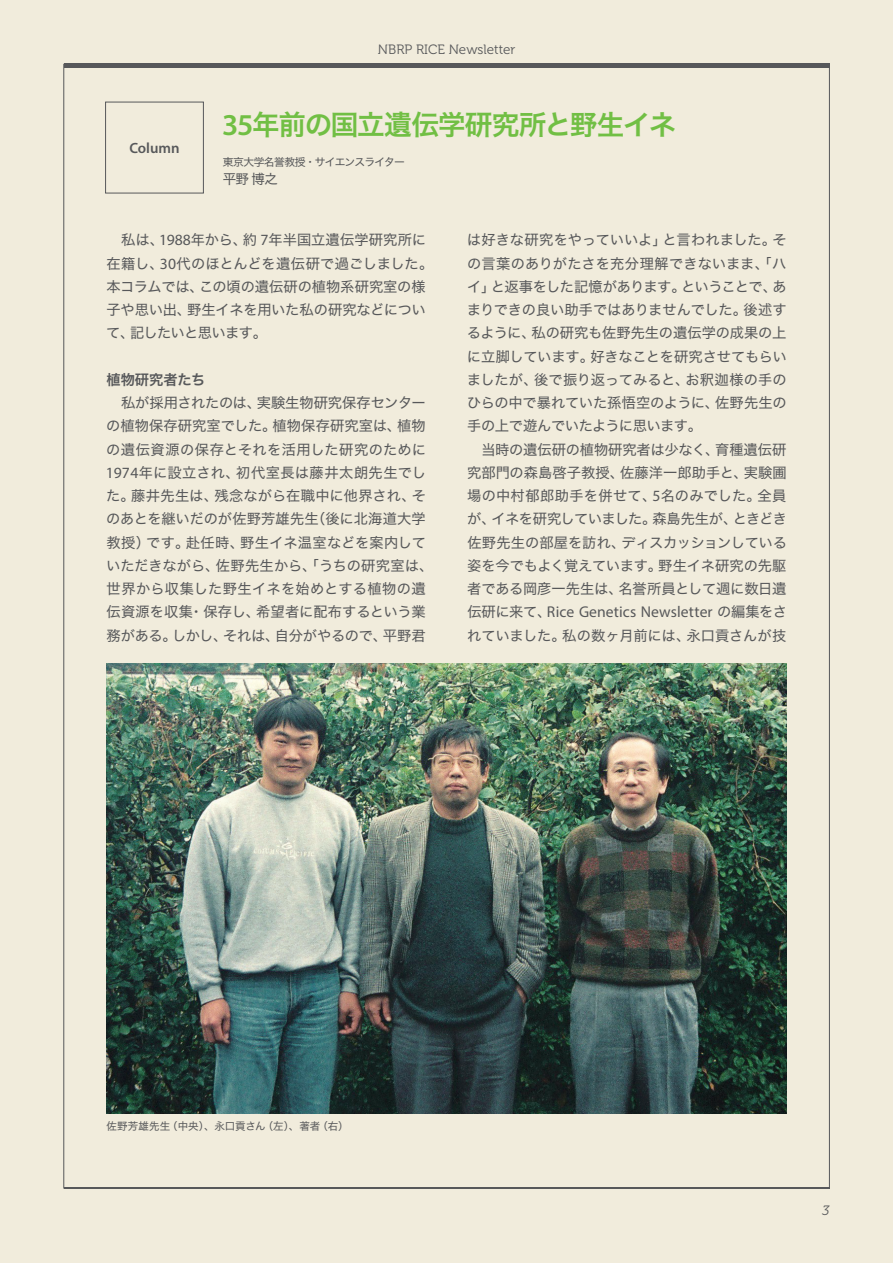
<style>
.page{position:relative;width:893px;height:1263px;background:#f1ecdc}
.page>*{position:absolute;margin:0;border:0;box-sizing:border-box;transform-origin:0 0}
.t1{font:27.6px "Hira Kaku Std N W6";letter-spacing:-.04em;color:#71bf44}
.t2{font:15.75px "Myriad Pro";letter-spacing:.005em;color:#57585a}
.t3{font:600 14.85px "Myriad Pro";color:#57585a}
.t4{font:14.25px/23.2px "Hira Kaku Std N W4";letter-spacing:-.005em;color:#57585a}
.t5{font:14.25px "Hira Kaku Std N W6";color:#57585a}
.t6{font:13.5px "Museo 300";color:#57585a}
.t7{font:13.5px "Hira Kaku Std N W4";color:#57585a}
.t8{font:italic 13.5px "Museo 300";color:#57585a}
.t9{font:10.8px "Hira Kaku Std N W4";letter-spacing:-.065em;color:#57585a}
.t10{font:10.5px "Hira Kaku Std N W4";letter-spacing:-.005em;color:#57585a}
.s1{font-family:"Myriad Pro";font-weight:600;font-size:30.45px}
.s2{font-family:"Myriad Pro";font-size:15.75px}
.s3{font-family:"Hira Kaku Std N W4";font-size:14.25px}
</style>
<div class="page">
<hr style="left:64px;top:1187px;width:765px;height:1px;background:#57585a">
<hr style="left:64px;top:64px;width:765px;height:4px;background:#57585a">
<div style="left:105px;top:102px;width:99px;height:91px;border:1px solid #57585a"></div>
<img style="left:106px;top:663px;width:680px;height:450px">
<hr style="left:829px;top:64px;width:1px;height:1124px;background:#57585a">
<hr style="left:63px;top:64px;width:1px;height:1124px;background:#57585a">
<p class="t6" style="left:378px;top:42px;width:139px">NBRP RICE Newsletter</p>
<p class="t3" style="left:129px;top:138px;width:52px">Column</p>
<h1 class="t1" style="left:222px;top:103px;width:456px"><span class="s1">35</span>年前の国立遺伝学研究所と野生イネ</h1>
<p class="t9" style="left:223px;top:154px;width:184px">東京大学名誉教授・サイエンスライター</p>
<p class="t7" style="left:223px;top:168px;width:83px">平野博之　　</p>
<p class="t4" style="left:106px;top:228px;width:329px">　私は、<span class="s2">1988</span>年から、約 <span class="s2">7</span>年半国立遺伝学研究所に在籍し、<span class="s2">30</span>代のほとんどを遺伝研で過ごしました。本コラムでは、この頃の遺伝研の植物系研究室の様子や思い出、野生イネを用いた私の研究などについて、記したいと思います。</p>
<p class="t5" style="left:106px;top:369px;width:100px">植物研究者たち</p>
<p class="t4" style="left:106px;top:391px;width:329px">　私が採用されたのは、実験生物研究保存センターの植物保存研究室でした。植物保存研究室は、植物の遺伝資源の保存とそれを活用した研究のために<br><span class="s2">1974</span>年に設立され、初代室長は藤井太朗先生でした。藤井先生は、残念ながら在職中に他界され、そのあとを継いだのが佐野芳雄先生（後に北海道大学教授）です。赴任時、野生イネ温室などを案内していただきながら、佐野先生から、「うちの研究室は、世界から収集した野生イネを始めとする植物の遺伝資源を収集・保存し、希望者に配布するという業務がある。しかし、それは、自分がやるので、平野君</p>
<p class="t4" style="left:467px;top:228px;width:322px">は好きな研究をやっていいよ」と言われました。その言葉のありがたさを充分理解できないまま、「ハイ」と返事をした記憶があります。ということで、あまりできの良い助手ではありませんでした。後述するように、私の研究も佐野先生の遺伝学の成果の上に立脚しています。好きなことを研究させてもらいましたが、後で振り返ってみると、お釈迦様の手のひらの中で暴れていた孫悟空のように、佐野先生の手の上で遊んでいたように思います。<br>　当時の遺伝研の植物研究者は少なく、育種遺伝研究部門の森島啓子教授、佐藤洋一郎助手と、実験圃場の中村郁郎助手を併せて、<span class="s2">5</span>名のみでした。全員が、イネを研究していました。森島先生が、ときどき佐野先生の部屋を訪れ、ディスカッションしている姿を今でもよく覚えています。野生イネ研究の先駆者である岡彦一先生は、名誉所員として週に数日遺</p>
<p class="t2" style="left:467px;top:602px;width:321px"><span class="s3">伝研に来て、</span>Rice Genetics Newsletter <span class="s3">の編集をさ</span></p>
<p class="t4" style="left:467px;top:624px;width:321px">れていました。私の数ヶ月前には、永口貢さんが技</p>
<p class="t10" style="left:107px;top:1118px;width:244px">佐野芳雄先生（中央）、永口貢さん（左）、著者（右）</p>
<p class="t8" style="left:822px;top:1203px;width:9px">3</p>
</div>
